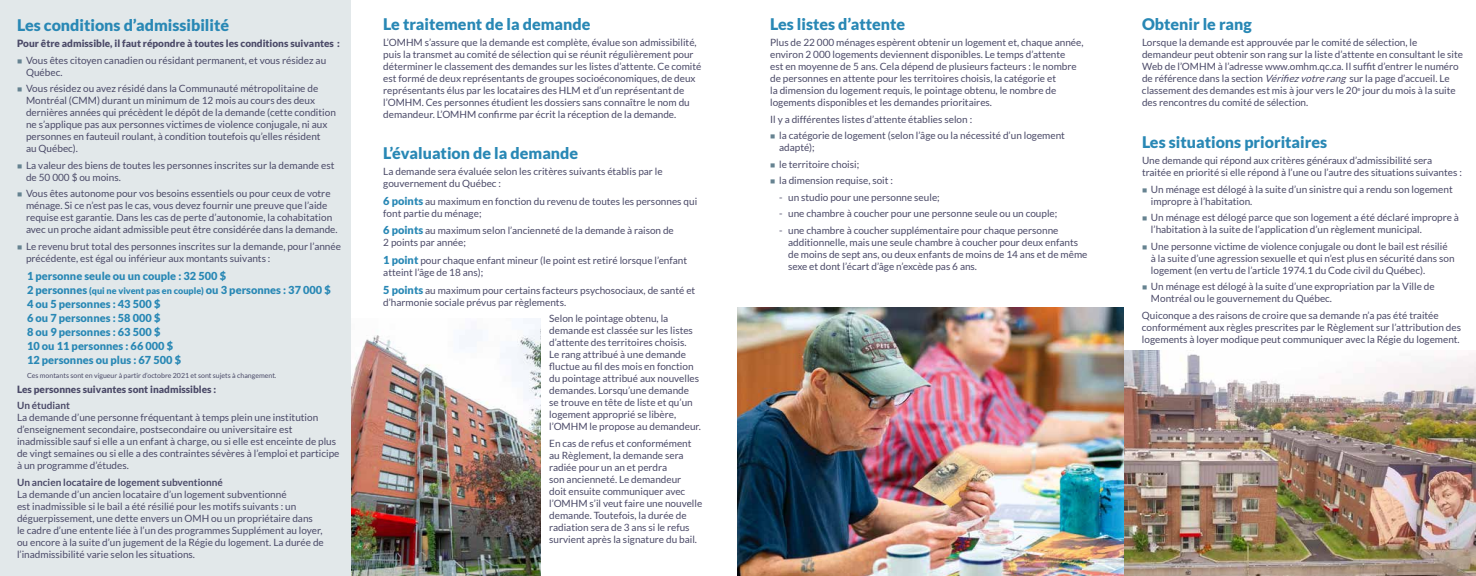
<style>
.page{position:relative;width:1476px;height:576px;background:#fff}
.page>*{position:absolute;margin:0;border:0;box-sizing:border-box;transform-origin:0 0}
.t1{font:900 16px "Lato";color:#2988b5}
.t2{font:900 11px/14px "Lato";color:#2988b5}
.t3{font:10px/12px "Lato";color:#4b4a68}
.t4{font:900 10px "Lato";color:#4b4a68}
.t5{font:700 10px "Lato";color:#4b4a68}
.t6{font:7px "Lato";color:#4b4a68}
.s1{color:#668391}
.s2{font-size:9px}
.s3{font-weight:900;font-size:11px;color:#2988b5}
.s4{font-style:italic}
</style>
<div class="page">
<div style="left:0;top:0;width:351px;height:576px;background:#e2e8ea"></div>
<img style="left:351px;top:318px;width:189px;height:258px">
<img style="left:737px;top:307px;width:387px;height:269px">
<img style="left:1124px;top:350px;width:352px;height:226px">
<h1 class="t1" style="left:17px;top:16px;width:214px">Les conditions d’admissibilité</h1>
<p class="t4" style="left:17px;top:38px;width:324px">Pour être admissible, il faut répondre à toutes les conditions suivantes :</p>
<p class="t3" style="left:26px;top:54px;width:302px;text-indent:-9px"><span class="s1">■</span> Vous êtes citoyen canadien ou résidant permanent, et vous résidez au<br>Québec.</p>
<p class="t3" style="left:26px;top:83px;width:311px;text-indent:-9px"><span class="s1">■</span> Vous résidez ou avez résidé dans la Communauté métropolitaine de Montréal (CMM) durant un minimum de 12 mois au cours des deux dernières années qui précèdent le dépôt de la demande (cette condition ne s’applique pas aux personnes victimes de violence conjugale, ni aux personnes en fauteuil roulant, à condition toutefois qu’elles résident<br>au Québec).</p>
<p class="t3" style="left:26px;top:159px;width:310px;text-indent:-9px"><span class="s1">■</span> La valeur des biens de toutes les personnes inscrites sur la demande est de 50 000 $ ou moins.</p>
<p class="t3" style="left:26px;top:188px;width:313px;text-indent:-9px"><span class="s1">■</span> Vous êtes autonome pour vos besoins essentiels ou pour ceux de votre ménage. Si ce n’est pas le cas, vous devez fournir une preuve que l’aide requise est garantie. Dans les cas de perte d’autonomie, la cohabitation avec un proche aidant admissible peut être considérée dans la demande.</p>
<p class="t3" style="left:26px;top:240px;width:316px;text-indent:-9px"><span class="s1">■</span> Le revenu brut total des personnes inscrites sur la demande, pour l’année précédente, est égal ou inférieur aux montants suivants :</p>
<p class="t2" style="left:27px;top:269px;width:305px">1 personne seule ou un couple : 32 500 $<br>2 personnes <span class="s2">(qui ne vivent pas en couple)</span> ou 3 personnes : 37 000 $<br>4 ou 5 personnes : 43 500 $<br>6 ou 7 personnes : 58 000 $<br>8 ou 9 personnes : 63 500 $<br>10 ou 11 personnes : 66 000 $<br>12 personnes ou plus : 67 500 $</p>
<p class="t6" style="left:27px;top:372px;width:251px">Ces montants sont en vigueur à partir d’octobre 2021 et sont sujets à changement.</p>
<p class="t4" style="left:17px;top:383px;width:201px">Les personnes suivantes sont inadmissibles :</p>
<p class="t5" style="left:17px;top:400px;width:54px">Un étudiant</p>
<p class="t3" style="left:17px;top:412px;width:324px">La demande d’une personne fréquentant à temps plein une institution d’enseignement secondaire, postsecondaire ou universitaire est inadmissible sauf si elle a un enfant à charge, ou si elle est enceinte de plus de vingt semaines ou si elle a des contraintes sévères à l’emploi et participe à un programme d’études.</p>
<p class="t5" style="left:17px;top:476px;width:207px">Un ancien locataire de logement subventionné</p>
<p class="t3" style="left:17px;top:488px;width:308px">La demande d’un ancien locataire d’un logement subventionné<br>est inadmissible si le bail a été résilié pour les motifs suivants : un déguerpissement, une dette envers un OMH ou un propriétaire dans<br>le cadre d’une entente liée à l’un des programmes Supplément au loyer, ou encore à la suite d’un jugement de la Régie du logement. La durée de l’inadmissibilité varie selon les situations.</p>
<h1 class="t1" style="left:383px;top:15px;width:209px">Le traitement de la demande</h1>
<p class="t3" style="left:383px;top:37px;width:320px">L’OMHM s’assure que la demande est complète, évalue son admissibilité, puis la transmet au comité de sélection qui se réunit régulièrement pour déterminer le classement des demandes sur les listes d’attente. Ce comité est formé de deux représentants de groupes socioéconomiques, de deux représentants élus par les locataires des HLM et d’un représentant de l’OMHM. Ces personnes étudient les dossiers sans connaître le nom du demandeur. L’OMHM confirme par écrit la réception de la demande.</p>
<h1 class="t1" style="left:383px;top:143px;width:196px">L’évaluation de la demande</h1>
<p class="t3" style="left:383px;top:165px;width:281px">La demande sera évaluée selon les critères suivants établis par le gouvernement du Québec :</p>
<p class="t3" style="left:383px;top:195px;width:315px"><span class="s3">6 points</span> au maximum en fonction du revenu de toutes les personnes qui font partie du ménage;</p>
<p class="t3" style="left:383px;top:225px;width:292px"><span class="s3">6 points</span> au maximum selon l’ancienneté de la demande à raison de<br>2 points par année;</p>
<p class="t3" style="left:383px;top:254px;width:306px"><span class="s3">1 point</span> pour chaque enfant mineur (le point est retiré lorsque l’enfant atteint l’âge de 18 ans);</p>
<p class="t3" style="left:383px;top:284px;width:314px"><span class="s3">5 points</span> au maximum pour certains facteurs psychosociaux, de santé et d’harmonie sociale prévus par règlements.</p>
<p class="t3" style="left:549px;top:313px;width:153px">Selon le pointage obtenu, la demande est classée sur les listes d’attente des territoires choisis.<br>Le rang attribué à une demande fluctue au fil des mois en fonction du pointage attribué aux nouvelles demandes. Lorsqu’une demande se trouve en tête de liste et qu’un logement approprié se libère, l’OMHM le propose au demandeur.</p>
<p class="t3" style="left:549px;top:437px;width:155px">En cas de refus et conformément au Règlement, la demande sera radiée pour un an et perdra<br>son ancienneté. Le demandeur<br>doit ensuite communiquer avec l’OMHM s’il veut faire une nouvelle demande. Toutefois, la durée de radiation sera de 3 ans si le refus survient après la signature du bail.</p>
<h1 class="t1" style="left:770px;top:15px;width:137px">Les listes d’attente</h1>
<p class="t3" style="left:770px;top:37px;width:315px">Plus de 22 000 ménages espèrent obtenir un logement et, chaque année, environ 2 000 logements deviennent disponibles. Le temps d’attente<br>est en moyenne de 5 ans. Cela dépend de plusieurs facteurs : le nombre de personnes en attente pour les territoires choisis, la catégorie et<br>la dimension du logement requis, le pointage obtenu, le nombre de logements disponibles et les demandes prioritaires.</p>
<p class="t3" style="left:770px;top:113px;width:204px">Il y a différentes listes d’attente établies selon :</p>
<p class="t3" style="left:779px;top:130px;width:287px;text-indent:-9px"><span class="s1">■</span> la catégorie de logement (selon l’âge ou la nécessité d’un logement adapté);</p>
<p class="t3" style="left:770px;top:158px;width:91px"><span class="s1">■</span> le territoire choisi;</p>
<p class="t3" style="left:770px;top:175px;width:124px"><span class="s1">■</span> la dimension requise, soit :</p>
<p class="t3" style="left:779px;top:191px;width:162px">- un studio pour une personne seule;</p>
<p class="t3" style="left:779px;top:208px;width:280px">- une chambre à coucher pour une personne seule ou un couple;</p>
<p class="t3" style="left:788px;top:224px;width:301px;text-indent:-9px">- une chambre à coucher supplémentaire pour chaque personne additionnelle, mais une seule chambre à coucher pour deux enfants de moins de sept ans, ou deux enfants de moins de 14 ans et de même sexe et dont l’écart d’âge n’excède pas 6 ans.</p>
<h1 class="t1" style="left:1142px;top:15px;width:111px">Obtenir le rang</h1>
<p class="t3" style="left:1142px;top:37px;width:323px">Lorsque la demande est approuvée par le comité de sélection, le demandeur peut obtenir son rang sur la liste d’attente en consultant le site Web de l’OMHM à l’adresse www.omhm.qc.ca. Il suffit d’entrer le numéro de référence dans la section <span class="s4">Vérifiezvotrerang</span> sur la page d’accueil. Le classement des demandes est mis à jour vers le 20<sup>e</sup> jour du mois à la suite des rencontres du comité de sélection.</p>
<h1 class="t1" style="left:1142px;top:133px;width:187px">Les situations prioritaires</h1>
<p class="t3" style="left:1142px;top:155px;width:321px">Une demande qui répond aux critères généraux d’admissibilité sera traitée en priorité si elle répond à l’une ou l’autre des situations suivantes :</p>
<p class="t3" style="left:1151px;top:183px;width:303px;text-indent:-9px"><span class="s1">■</span> Un ménage est délogé à la suite d’un sinistre qui a rendu son logement impropre à l’habitation.</p>
<p class="t3" style="left:1151px;top:212px;width:310px;text-indent:-9px"><span class="s1">■</span> Un ménage est délogé parce que son logement a été déclaré impropre à l’habitation à la suite de l’application d’un règlement municipal.</p>
<p class="t3" style="left:1151px;top:240px;width:305px;text-indent:-9px"><span class="s1">■</span> Une personne victime de violence conjugale ou dont le bail est résilié à la suite d’une agression sexuelle et qui n’est plus en sécurité dans son logement (en vertu de l’article 1974.1 du Code civil du Québec).</p>
<p class="t3" style="left:1151px;top:281px;width:285px;text-indent:-9px"><span class="s1">■</span> Un ménage est délogé à la suite d’une expropriation par la Ville de<br>Montréal ou le gouvernement du Québec.</p>
<p class="t3" style="left:1142px;top:309px;width:321px">Quiconque a des raisons de croire que sa demande n’a pas été traitée conformément aux règles prescrites par le Règlement sur l’attribution des logements à loyer modique peut communiquer avec la Régie du logement.</p>
</div>
